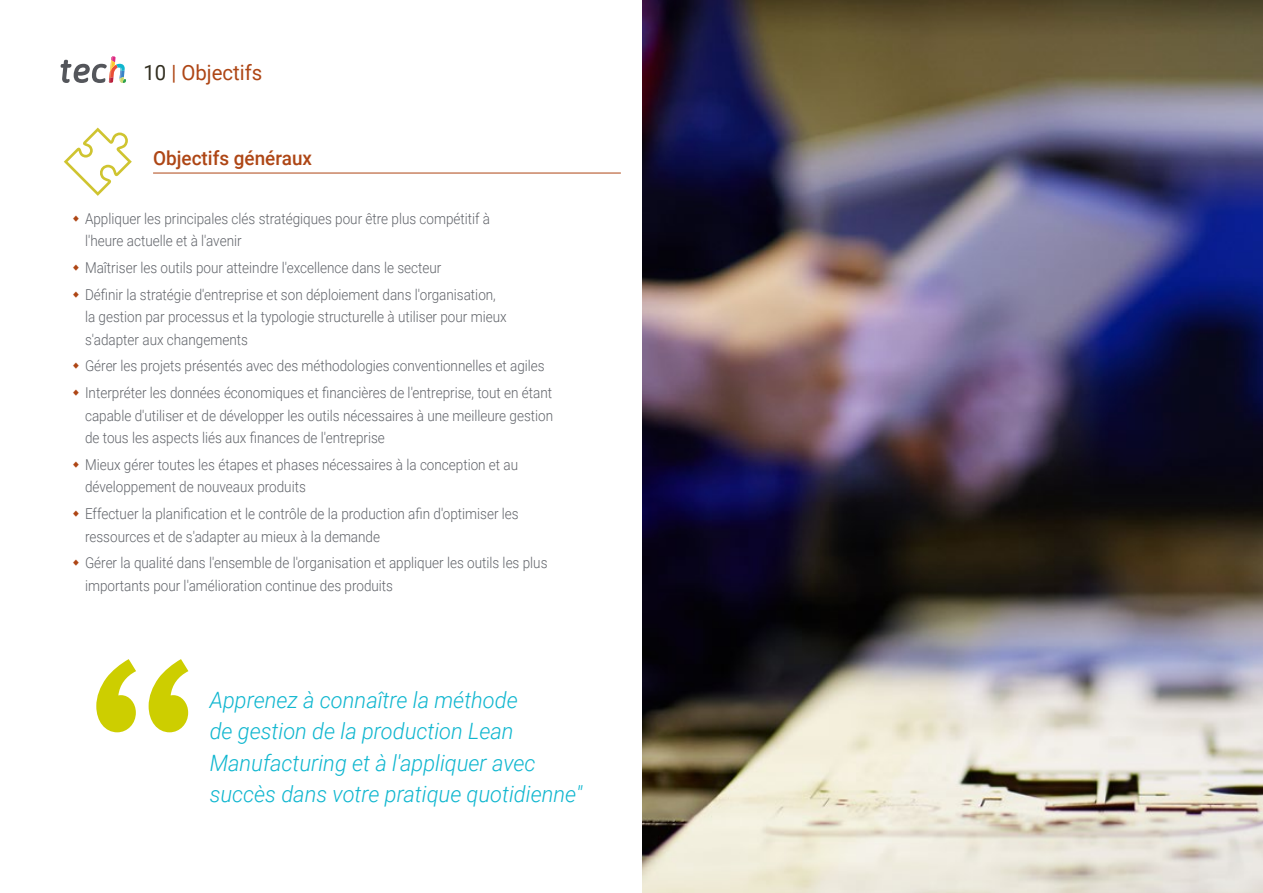
<style>
.page{position:relative;width:1263px;height:893px;background:#fff}
.page>*{position:absolute;margin:0;border:0;box-sizing:border-box;transform-origin:0 0}
.t1{font:italic 300 22.5px/31.5px "Roboto";color:#0fb6cf}
.t2{font:21px "Roboto";color:#ae4615}
.t3{font:500 19.5px "Roboto";color:#ae4615}
.t4{font:300 15px/22.5px "Roboto";color:#61646a;scale:.9 1}
.s1{color:#312e20}
</style>
<div class="page">
<svg style="left:61px;top:56px;width:65px;height:27px"></svg>
<svg style="left:96px;top:659px;width:92px;height:73px"></svg>
<svg style="left:64px;top:128px;width:68px;height:68px"></svg>
<hr style="left:153px;top:173px;width:468px;height:1px;background:#ae4615">
<img style="left:642px;top:0;width:621px;height:893px">
<h2 class="t2" style="left:144px;top:57px;width:120px"><span class="s1">10</span> | Objectifs</h2>
<h3 class="t3" style="left:153px;top:144px;width:160px">Objectifs généraux</h3>
<p class="t4" style="left:85px;top:207px;width:452px">Appliquer les principales clés stratégiques pour être plus compétitif à l'heure actuelle et à l'avenir</p>
<p class="t4" style="left:85px;top:254px;width:458px;line-height:26.7px">Maîtriser les outils pour atteindre l'excellence dans le secteur<br>Définir la stratégie d'entreprise et son déploiement dans l'organisation,</p>
<p class="t4" style="left:85px;top:305px;width:470px">la gestion par processus et la typologie structurelle à utiliser pour mieux s'adapter aux changements</p>
<p class="t4" style="left:85px;top:352px;width:520px;line-height:26.7px">Gérer les projets présentés avec des méthodologies conventionnelles et agiles<br>Interpréter les données économiques et financières de l'entreprise, tout en étant</p>
<p class="t4" style="left:85px;top:404px;width:522px">capable d'utiliser et de développer les outils nécessaires à une meilleure gestion de tous les aspects liés aux finances de l'entreprise</p>
<p class="t4" style="left:85px;top:453px;width:483px">Mieux gérer toutes les étapes et phases nécessaires à la conception et au développement de nouveaux produits</p>
<p class="t4" style="left:85px;top:502px;width:483px">Effectuer la planification et le contrôle de la production afin d'optimiser les ressources et de s'adapter au mieux à la demande</p>
<p class="t4" style="left:85px;top:551px;width:515px">Gérer la qualité dans l'ensemble de l'organisation et appliquer les outils les plus importants pour l'amélioration continue des produits</p>
<h1 class="t1" style="left:210px;top:683px;width:374px">Apprenez à connaître la méthode<br>de gestion de la production Lean Manufacturing et à l'appliquer avec succès dans votre pratique quotidienne"</h1>
</div>
